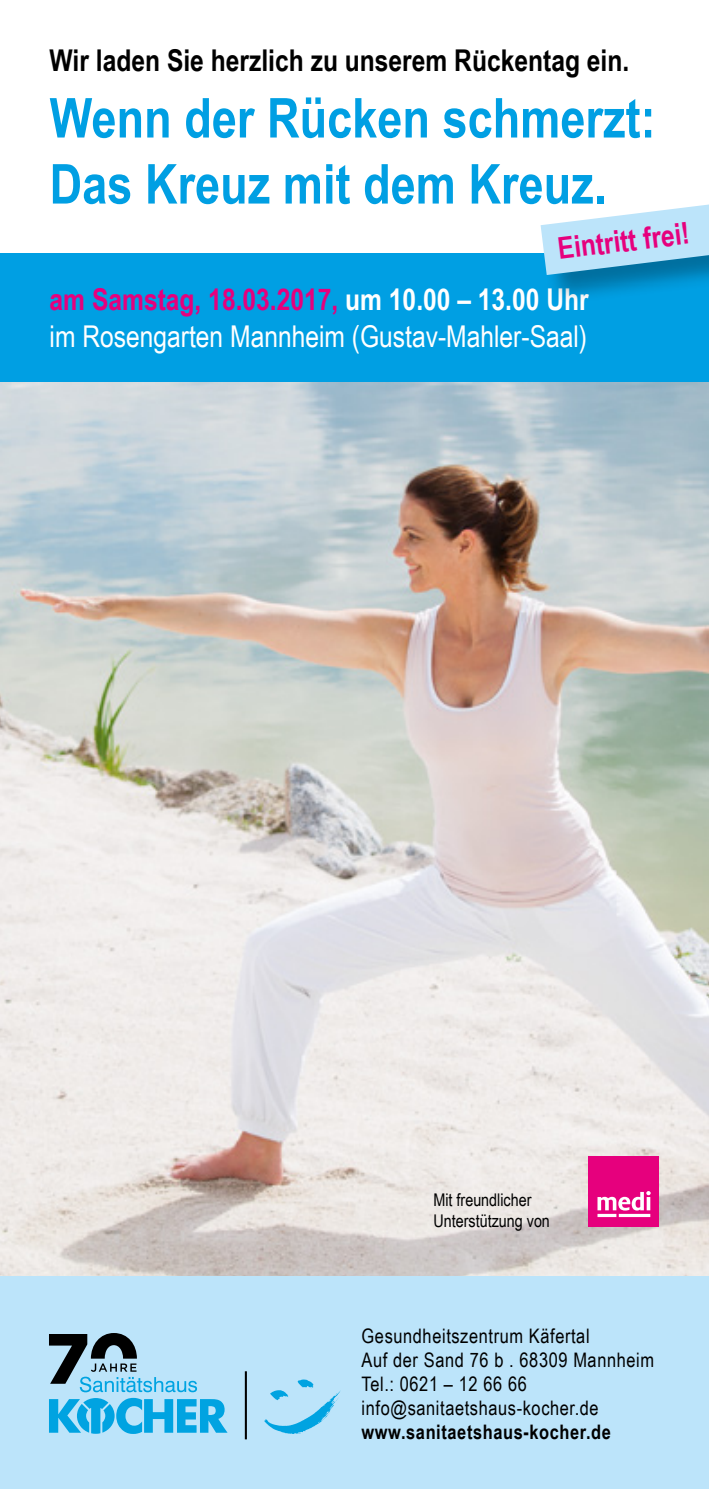
<style>
.page{position:relative;width:709px;height:1489px;background:#fff}
.page>*{position:absolute;margin:0;border:0;box-sizing:border-box;transform-origin:0 0}
.t1{font:700 55px/66px "Arial Narrow";color:#009fe3}
.t2{font:30px/36px "Arial Narrow";color:#fff}
.t3{font:700 30px "Arial Narrow";color:#000}
.t4{font:700 30px "Arial Narrow";color:#e6007d}
.t5{font:20px/24px "Arial Narrow";letter-spacing:.03em;color:#000}
.t6{font:700 20px "Arial Narrow";letter-spacing:.03em;color:#000}
.t7{font:17.5px/21px "Arial Narrow";color:#000}
.s1{font-weight:700;color:#e6007d}
.s2{font-weight:700}
</style>
<div class="page">
<img style="left:0;top:383px;width:709px;height:893px">
<div style="left:0;top:253px;width:709px;height:129px;background:#009fe3"></div>
<div style="left:541px;top:203px;width:168px;height:101px;background:#000;opacity:.3"></div>
<svg style="left:540px;top:204px;width:169px;height:71px"></svg>
<div style="left:0;top:1276px;width:709px;height:212px;background:#bce4fa"></div>
<svg style="left:49px;top:1333px;width:178px;height:100px"></svg>
<svg style="left:264px;top:1379px;width:77px;height:54px"></svg>
<hr style="left:245px;top:1371px;width:2px;height:68px;background:#000">
<div style="left:588px;top:1155px;width:71px;height:71px;background:#e6007d"></div>
<svg style="left:597px;top:1191px;width:53px;height:25px"></svg>
<h2 class="t3" style="left:50px;top:38px;width:581px">Wir laden Sie herzlich zu unserem Rückentag ein.</h2>
<h1 class="t1" style="left:50px;top:82px;width:607px">Wenn der Rücken schmerzt:<br>Das Kreuz mit dem Kreuz.</h1>
<h2 class="t4" style="left:555px;top:226px;width:134px;rotate:-7deg">Eintritt frei!</h2>
<h2 class="t2" style="left:50px;top:281px;width:540px"><span class="s1">am Samstag, 18.03.2017,</span> <span class="s2">um 10.00 – 13.00 Uhr </span>im Rosengarten Mannheim (Gustav-Mahler-Saal)</h2>
<p class="t7" style="left:433px;top:1188px;width:118px">Mit freundlicher<br>Unterstützung von</p>
<p class="t5" style="left:361px;top:1323px;width:294px">Gesundheitszentrum Käfertal<br>Auf der Sand 76 b . 68309 Mannheim<br>Tel.: 0621 – 12 66 66 info@sanitaetshaus-kocher.de</p>
<p class="t6" style="left:361px;top:1416px;width:251px">www.sanitaetshaus-kocher.de</p>
</div>
